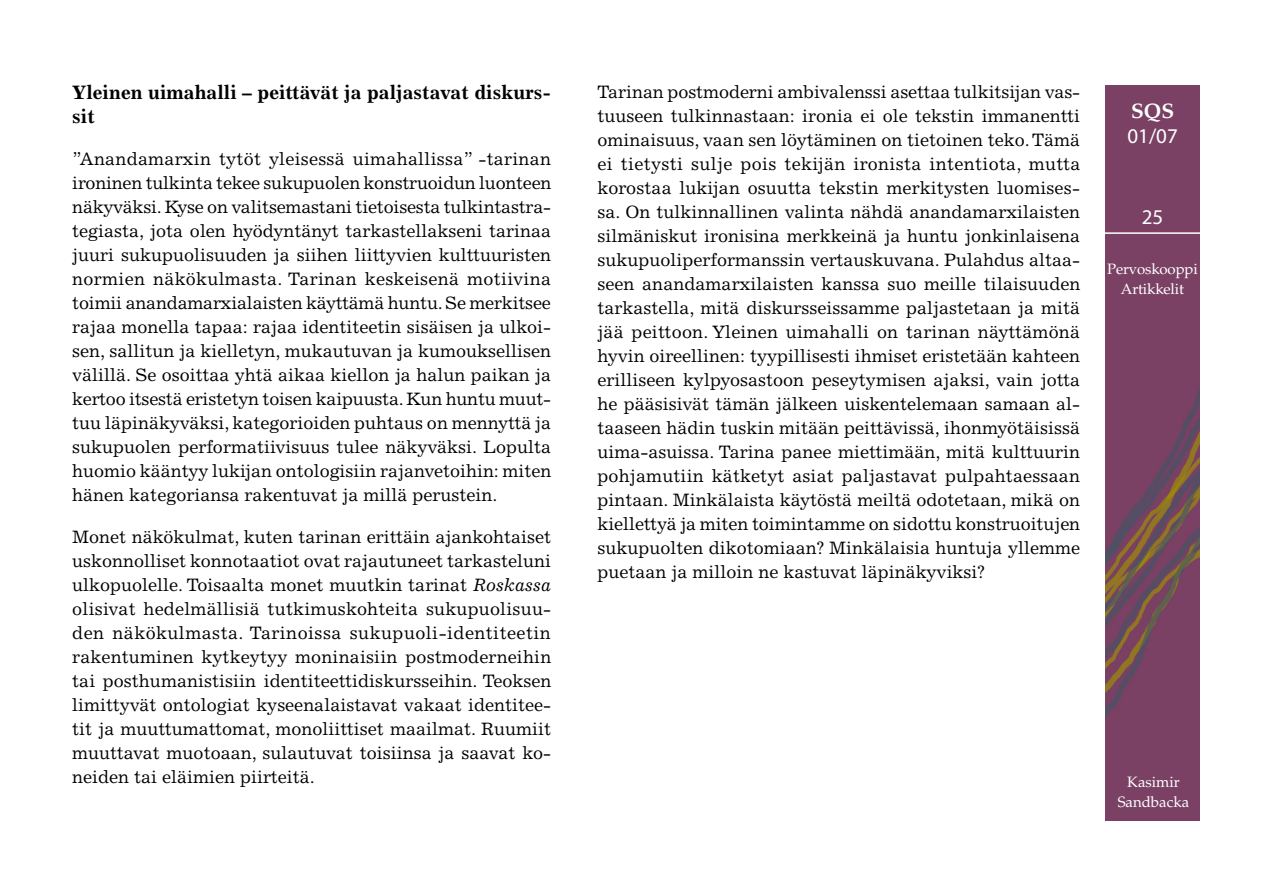
<style>
.page{position:relative;width:1263px;height:893px;background:#fff}
.page>*{position:absolute;margin:0;border:0;box-sizing:border-box;transform-origin:0 0}
.t1{font:21px "Myriad Pro";color:#fff}
.t2{font:700 21px "Palatino LT Std";color:#fff}
.tekstivartalo{font:700 19.5px/24px "Excelsior LT Std";color:#000}
.tekstivartalo-2{font:18px/24px "Excelsior LT Std";color:#000;text-align:justify}
.t3{font:15px/19.8px "Palatino LT Std";letter-spacing:-.01em;color:#fff;text-align:center}
.s1{font-style:italic}
</style>
<div class="page">
<img style="left:1106px;top:85px;width:93px;height:736px">
<hr style="left:1101px;top:232px;width:103px;height:2px;background:#fff">
<p class="tekstivartalo" style="left:72px;top:81px;width:480px">Yleinen uimahalli – peittävät ja paljastavat diskurs&shy;sit</p>
<p class="tekstivartalo-2" style="left:72px;top:147px;width:481px">”Anandamarxin tytöt yleisessä uimahallissa” -tarinan ironinen tulkinta tekee sukupuolen konstruoidun luonteen näkyväksi. Kyse on valitsemastani tietoisesta tulkintastra&shy;tegiasta, jota olen hyödyntänyt tarkastellakseni tarinaa juuri sukupuolisuuden ja siihen liittyvien kulttuuristen normien näkökulmasta. Tarinan keskeisenä motiivina toimii anandamarxialaisten käyttämä huntu. Se merkitsee rajaa monella tapaa: rajaa identiteetin sisäisen ja ulkoi&shy;sen, sallitun ja kielletyn, mukautuvan ja kumouksellisen välillä. Se osoittaa yhtä aikaa kiellon ja halun paikan ja kertoo itsestä eristetyn toisen kaipuusta. Kun huntu muut&shy;tuu läpinäkyväksi, kategorioiden puhtaus on mennyttä ja sukupuolen performatiivisuus tulee näkyväksi. Lopulta huomio kääntyy lukijan ontologisiin rajanvetoihin: miten hänen kategoriansa rakentuvat ja millä perustein.</p>
<p class="tekstivartalo-2" style="left:72px;top:525px;width:481px">Monet näkökulmat, kuten tarinan erittäin ajankohtaiset uskonnolliset konnotaatiot ovat rajautuneet tarkasteluni ulkopuolelle. Toisaalta monet muutkin tarinat <span class="s1">Roskassa </span>olisivat hedelmällisiä tutkimuskohteita sukupuolisuu&shy;den näkökulmasta. Tarinoissa sukupuoli-identiteetin rakentuminen kytkeytyy moninaisiin postmoderneihin tai posthumanistisiin identiteettidiskursseihin. Teoksen limittyvät ontologiat kyseenalaistavat vakaat identitee&shy;tit ja muuttumattomat, monoliittiset maailmat. Ruumiit muuttavat muotoaan, sulautuvat toisiinsa ja saavat ko&shy;neiden tai eläimien piirteitä.</p>
<p class="tekstivartalo-2" style="left:597px;top:80px;width:484px">Tarinan postmoderni ambivalenssi asettaa tulkitsijan vas&shy;tuuseen tulkinnastaan: ironia ei ole tekstin immanentti ominaisuus, vaan sen löytäminen on tietoinen teko. Tämä ei tietysti sulje pois tekijän ironista intentiota, mutta korostaa lukijan osuutta tekstin merkitysten luomises&shy;sa. On tulkinnallinen valinta nähdä anandamarxilaisten silmäniskut ironisina merkkeinä ja huntu jonkinlaisena sukupuoliperformanssin vertauskuvana. Pulahdus altaa&shy;seen anandamarxilaisten kanssa suo meille tilaisuuden tarkastella, mitä diskursseissamme paljastetaan ja mitä jää peittoon. Yleinen uimahalli on tarinan näyttämönä hyvin oireellinen: tyypillisesti ihmiset eristetään kahteen erilliseen kylpyosastoon peseytymisen ajaksi, vain jotta he pääsisivät tämän jälkeen uiskentelemaan samaan al&shy;taaseen hädin tuskin mitään peittävissä, ihonmyötäisissä uima-asuissa. Tarina panee miettimään, mitä kulttuurin pohjamutiin kätketyt asiat paljastavat pulpahtaessaan pintaan. Minkälaista käytöstä meiltä odotetaan, mikä on kiellettyä ja miten toimintamme on sidottu konstruoitujen sukupuolten dikotomiaan? Minkälaisia huntuja yllemme puetaan ja milloin ne kastuvat läpinäkyviksi?</p>
<p class="t2" style="left:1131px;top:99px;width:45px">SQS</p>
<p class="t1" style="left:1127px;top:123px;width:52px">01/07</p>
<p class="t1" style="left:1142px;top:204px;width:23px">25</p>
<p class="t3" style="left:1107px;top:259px;width:92px">Pervoskooppi<br>Artikkelit</p>
<p class="t3" style="left:1118px;top:772px;width:73px">Kasimir<br>Sandbacka</p>
</div>
